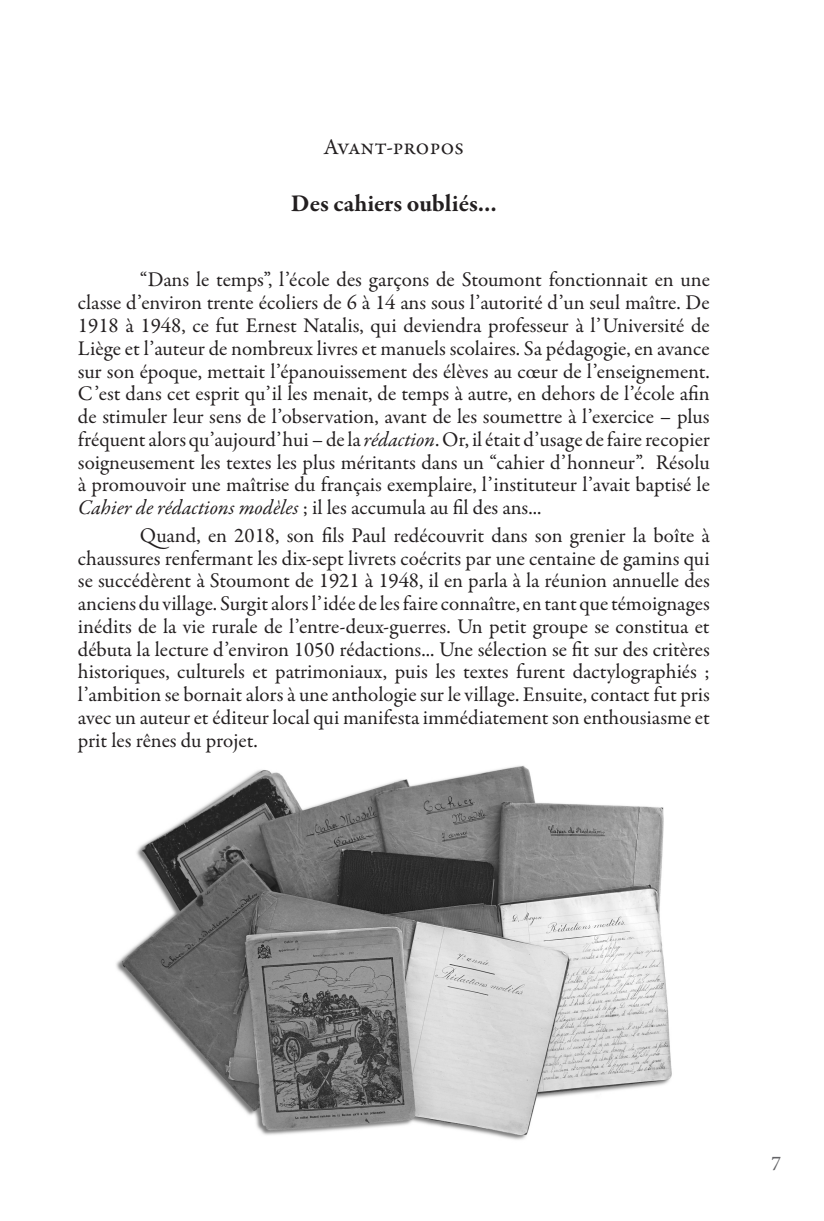
<style>
.page{position:relative;width:824px;height:1221px;background:#fff}
.page>*{position:absolute;margin:0;border:0;box-sizing:border-box;transform-origin:0 0}
.intertitre_introduct{font:700 24.5px "Garamond Premr Pro";color:#231f20}
.MJSA-titre_small_Cap{font:22.75px "Garamond Premr Pro";color:#231f20}
.Introduction_Natalis{font:21px/22.8px "Garamond Premr Pro";color:#231f20;text-align:justify}
.t1{font:21px "Minion Pro";color:#636366}
.s1{font-style:italic}
</style>
<div class="page">
<img style="left:116px;top:765px;width:556px;height:375px">
<p class="MJSA-titre_small_Cap" style="left:323px;top:133px;width:142px">Avant-propos</p>
<p class="intertitre_introduct" style="left:291px;top:188px;width:207px">Des cahiers oubliés...</p>
<p class="Introduction_Natalis" style="left:78px;top:269px;width:633px;text-indent:62px">“Dans le temps”, l’école des garçons de Stoumont fonctionnait en une classe d’environ trente écoliers de 6 à 14 ans sous l’autorité d’un seul maître. De 1918 à 1948, ce fut Ernest Natalis, qui deviendra professeur à l’Université de Liège et l’auteur de nombreux livres et manuels scolaires. Sa pédagogie, en avance sur son époque, mettait l’épanouissement des élèves au cœur de l’enseignement.<br>C’est dans cet esprit qu’il les menait, de temps à autre, en dehors de l’école afin de stimuler leur sens de l’observation, avant de les soumettre à l’exercice – plus fréquent alors qu’aujourd’hui – de la <span class="s1">rédaction</span>. Or, il était d’usage de faire recopier soigneusement les textes les plus méritants dans un “cahier d’honneur”. Résolu à promouvoir une maîtrise du français exemplaire, l’instituteur l’avait baptisé le <span class="s1">Cahier de rédactions modèles</span> ; il les accumula au fil des ans...</p>
<p class="Introduction_Natalis" style="left:78px;top:524px;width:633px;text-indent:62px">Quand, en 2018, son fils Paul redécouvrit dans son grenier la boîte à chaussures renfermant les dix-sept livrets coécrits par une centaine de gamins qui se succédèrent à Stoumont de 1921 à 1948, il en parla à la réunion annuelle des anciens du village. Surgit alors l’idée de les faire connaître, en tant que témoignages inédits de la vie rurale de l’entre-deux-guerres. Un petit groupe se constitua et débuta la lecture d’environ 1050 rédactions... Une sélection se fit sur des critères historiques, culturels et patrimoniaux, puis les textes furent dactylographiés ; l’ambition se bornait alors à une anthologie sur le village. Ensuite, contact fut pris avec un auteur et éditeur local qui manifesta immédiatement son enthousiasme et prit les rênes du projet.</p>
<p class="t1" style="left:771px;top:1148px;width:12px">7</p>
</div>
